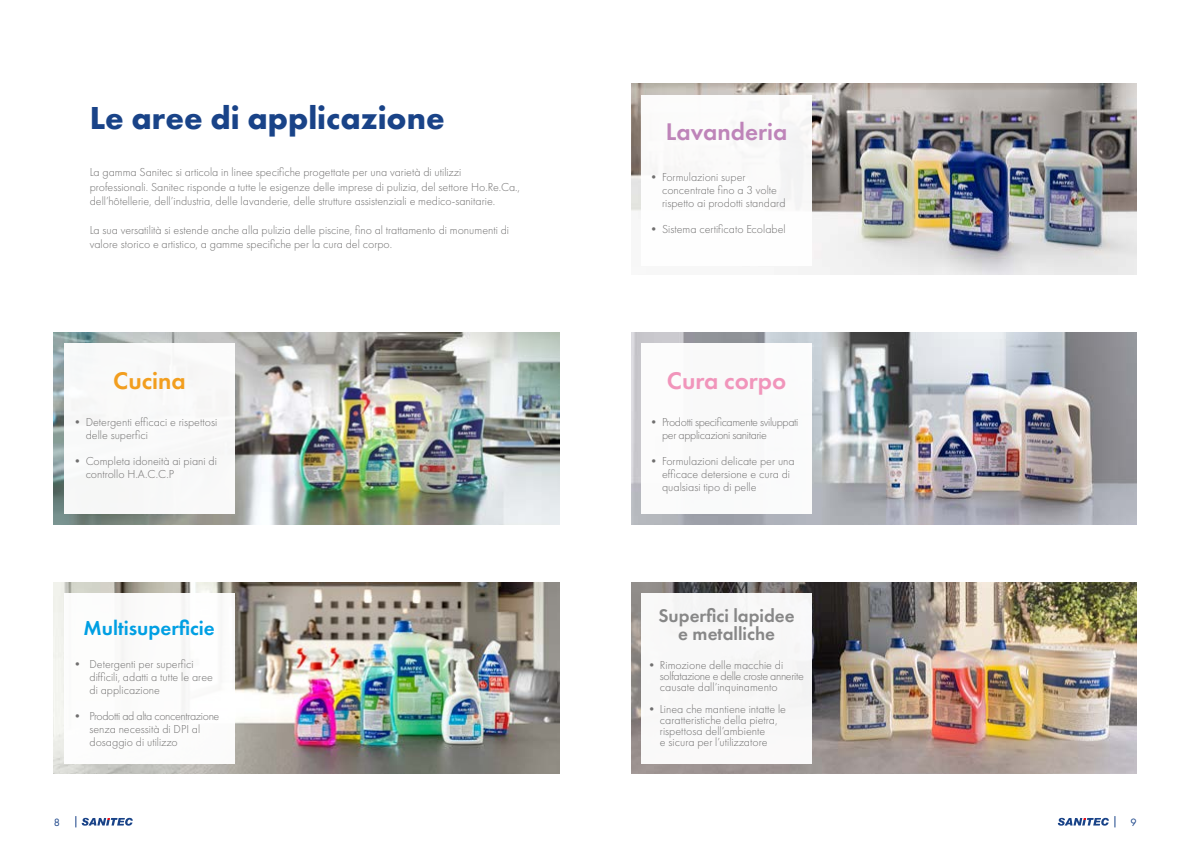
<style>
.page{position:relative;width:1191px;height:842px;background:#fff}
.page>*{position:absolute;margin:0;border:0;box-sizing:border-box;transform-origin:0 0}
.t1{font:700 33px "Futura PT";color:#194388}
.t2{font:600 25px "Futura PT";color:#be84b9}
.t3{font:600 25px "Futura PT";color:#f195bb}
.t4{font:600 25px "Futura PT";color:#f29e1e}
.t5{font:600 21px "Futura PT";color:#009fe3}
.t6{font:600 19px/18px "Futura PT";color:#878787;text-align:center}
.t7{font:300 12px/13px "Futura PT";color:#706f6f}
.t8{font:300 12px/13px "Futura PT";letter-spacing:-.03em;color:#706f6f}
.t9{font:11px "Futura PT";color:#194388}
</style>
<div class="page">
<svg style="left:82px;top:818px;width:51px;height:8px"></svg>
<svg style="left:1057px;top:818px;width:51px;height:8px"></svg>
<img style="left:631px;top:333px;width:505px;height:192px">
<img style="left:631px;top:582px;width:505px;height:192px">
<div style="left:641px;top:343px;width:171px;height:171px;background:#fff"></div>
<div style="left:641px;top:594px;width:171px;height:170px;background:#f8f8f8"></div>
<img style="left:54px;top:333px;width:505px;height:192px">
<img style="left:54px;top:582px;width:505px;height:192px">
<img style="left:631px;top:83px;width:505px;height:192px">
<div style="left:64px;top:343px;width:171px;height:171px;background:#f8f9f9"></div>
<div style="left:64px;top:593px;width:171px;height:171px;background:#fff"></div>
<div style="left:641px;top:95px;width:171px;height:170px;background:#fff"></div>
<h1 class="t1" style="left:90px;top:97px;width:356px">Le aree di applicazione</h1>
<p class="t7" style="left:90px;top:165px;width:432px;line-height:14.4px">La gamma Sanitec si articola in linee specifiche progettate per una varietà di utilizzi professionali. Sanitec risponde a tutte le esigenze delle imprese di pulizia, del settore Ho.Re.Ca., dell’hôtellerie, dell’industria, delle lavanderie, delle strutture assistenziali e medico-sanitarie.</p>
<p class="t7" style="left:90px;top:223px;width:421px;line-height:14.4px">La sua versatilità si estende anche alla pulizia delle piscine, fino al trattamento di monumenti di valore storico e artistico, a gamme specifiche per la cura del corpo.</p>
<h2 class="t4" style="left:113px;top:365px;width:74px">Cucina</h2>
<p class="t7" style="left:86px;top:415px;width:133px;text-indent:-14px">• Detergenti efficaci e rispettosi delle superfici</p>
<p class="t7" style="left:86px;top:454px;width:133px;text-indent:-14px">• Completa idoneità ai piani di controllo H.A.C.C.P</p>
<h3 class="t5" style="left:84px;top:615px;width:133px">Multisuperficie</h3>
<p class="t7" style="left:89px;top:657px;width:125px;text-indent:-18px">• Detergenti per superfici difficili, adatti a tutte le aree di applicazione</p>
<p class="t7" style="left:89px;top:709px;width:131px;text-indent:-18px">• Prodotti ad alta concentrazione senza necessità di DPI al dosaggio di utilizzo</p>
<h2 class="t2" style="left:666px;top:116px;width:123px">Lavanderia</h2>
<p class="t7" style="left:662px;top:171px;width:125px;text-indent:-14px">• Formulazioni super concentrate fino a 3 volte rispetto ai prodotti standard</p>
<p class="t7" style="left:648px;top:223px;width:139px">• Sistema certificato Ecolabel</p>
<h2 class="t3" style="left:667px;top:365px;width:121px">Cura corpo</h2>
<p class="t8" style="left:662px;top:416px;width:138px;text-indent:-14px">• Prodotti specificamente sviluppati per applicazioni sanitarie</p>
<p class="t7" style="left:662px;top:455px;width:134px;text-indent:-14px">• Formulazioni delicate per una efficace detersione e cura di qualsiasi tipo di pelle</p>
<h3 class="t6" style="left:658px;top:607px;width:138px">Superfici lapidee e metalliche</h3>
<p class="t7" style="left:660px;top:660px;width:145px;line-height:11px;text-indent:-14px">• Rimozione delle macchie di solfatazione e delle croste annerite causate dall’inquinamento</p>
<p class="t7" style="left:646px;top:704px;width:142px;line-height:11px;text-align:center">• Linea che mantiene intatte le caratteristiche della pietra, rispettosa dell’ambiente<br>e sicura per l’utilizzatore</p>
<p class="t9" style="left:54px;top:816px;width:8px">8</p>
<p class="t9" style="left:1130px;top:816px;width:8px">9</p>
</div>
